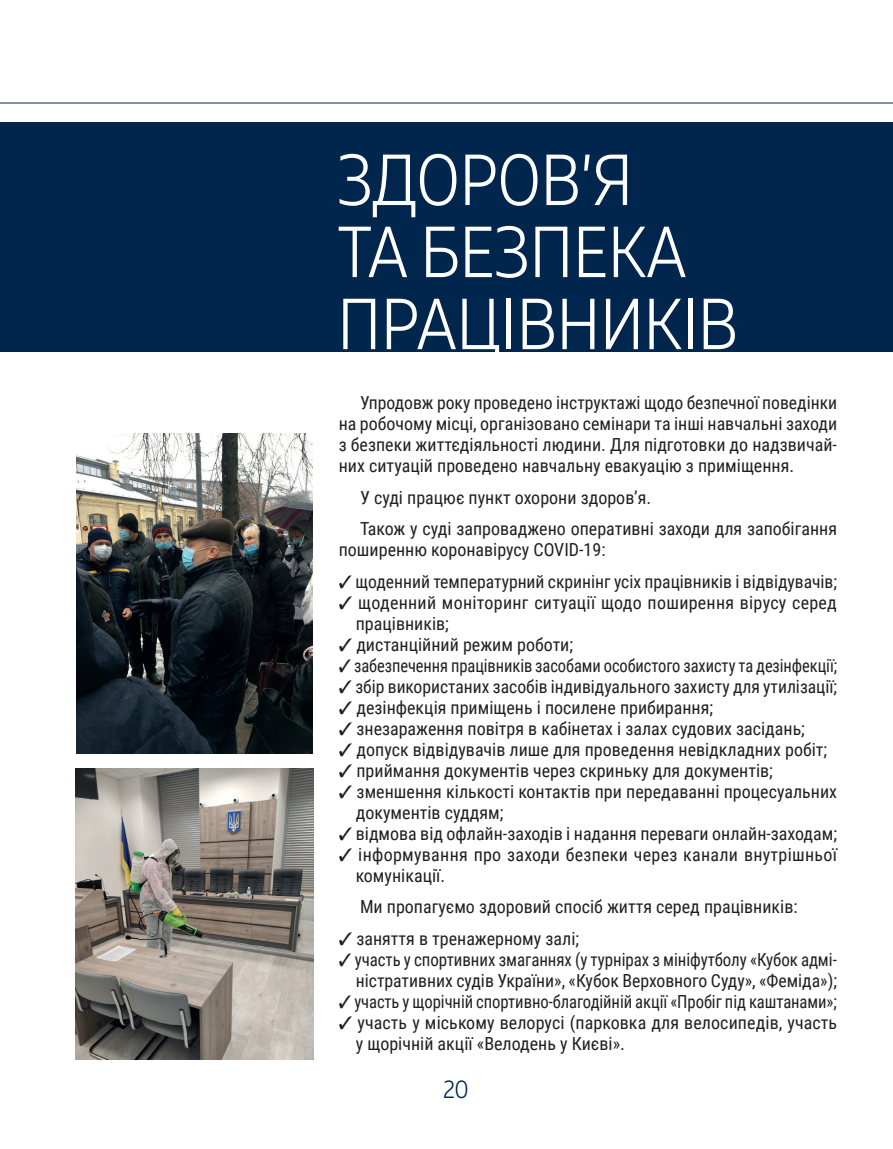
<style>
.page{position:relative;width:893px;height:1149px;background:#fff}
.page>*{position:absolute;margin:0;border:0;box-sizing:border-box;transform-origin:0 0}
.t1{font:300 72px/72px "Muller Narrow";letter-spacing:.01em;color:#fff}
.t2{font:300 25.5px "Muller Narrow";color:#00264e}
.t3{font:18px/21px "Roboto Condensed";color:#231f20}
.t4{font:18px/21px "Roboto Condensed";color:#231f20;text-align:right;scale:.94 1}
.t5{font:18px "Roboto Condensed";color:#231f20;scale:.92 1}
.t6{font:18px "Roboto Condensed";color:#231f20;scale:.93 1}
</style>
<div class="page">
<hr style="left:0;top:103px;width:893px;height:1px;background:#00264e">
<div style="left:0;top:122px;width:893px;height:229px;background:#00264e"></div>
<img style="left:77px;top:434px;width:235px;height:319px">
<img style="left:75px;top:768px;width:238px;height:291px">
<h1 class="t1" style="left:338px;top:144px;width:401px">ЗДОРОВ’Я<br>ТА БЕЗПЕКА<br>ПРАЦІВНИКІВ</h1>
<p class="t3" style="left:339px;top:391px;width:500px;text-align:justify;text-indent:21px">Упродовж року проведено інструктажі щодо безпечної поведінки на робочому місці, організовано семінари та інші навчальні заходи з безпеки життєдіяльності людини. Для підготовки до надзвичай&shy;них ситуацій проведено навчальну евакуацію з приміщення.</p>
<p class="t3" style="left:360px;top:480px;width:478px;line-height:31.5px">У суді працює пункт охорони здоров’я.<br>Також у суді запроваджено оперативні заходи для запобігання</p>
<p class="t3" style="left:339px;top:538px;width:268px">поширенню коронавірусу COVID-19:</p>
<p class="t3" style="left:339px;top:570px;width:500px">✓ щоденний температурний скринінг усіх працівників і відвідувачів;</p>
<p class="t3" style="left:356px;top:591px;width:483px;text-indent:-17px">✓ щоденний моніторинг ситуації щодо поширення вірусу серед працівників;</p>
<p class="t3" style="left:339px;top:633px;width:236px">✓ дистанційний режим роботи;</p>
<p class="t5" style="left:339px;top:652px;width:543px">✓ забезпечення працівників засобами особистого захисту та дезінфекції;</p>
<p class="t3" style="left:339px;top:675px;width:500px">✓ збір використаних засобів індивідуального захисту для утилізації;</p>
<p class="t3" style="left:339px;top:696px;width:376px">✓ дезінфекція приміщень і посилене прибирання;</p>
<p class="t3" style="left:339px;top:717px;width:468px">✓ знезараження повітря в кабінетах і залах судових засідань;</p>
<p class="t3" style="left:339px;top:738px;width:490px">✓ допуск відвідувачів лише для проведення невідкладних робіт;</p>
<p class="t3" style="left:339px;top:759px;width:436px">✓ приймання документів через скриньку для документів;</p>
<p class="t3" style="left:356px;top:780px;width:483px;text-indent:-17px">✓ зменшення кількості контактів при передаванні процесуальних документів суддям;</p>
<p class="t3" style="left:339px;top:822px;width:500px">✓ відмова від офлайн-заходів і надання переваги онлайн-заходам;</p>
<p class="t3" style="left:356px;top:843px;width:483px;text-indent:-17px">✓ інформування про заходи безпеки через канали внутрішньої комунікації.</p>
<p class="t3" style="left:360px;top:895px;width:439px">Ми пропагуємо здоровий спосіб життя серед працівників:</p>
<p class="t3" style="left:339px;top:927px;width:242px">✓ заняття в тренажерному залі;</p>
<p class="t4" style="left:339px;top:948px;width:532px">✓ участь у спортивних змаганнях (у турнірах з мініфутболу «Кубок адмі&shy;ністративних судів України», «Кубок Верховного Суду», «Феміда»);</p>
<p class="t6" style="left:339px;top:988px;width:537px">✓ участь у щорічній спортивно-благодійній акції «Пробіг під каштанами»;</p>
<p class="t3" style="left:356px;top:1011px;width:483px;text-indent:-17px">✓ участь у міському велорусі (парковка для велосипедів, участь у щорічній акції «Велодень у Києві».</p>
<h2 class="t2" style="left:444px;top:1072px;width:27px">20</h2>
</div>
